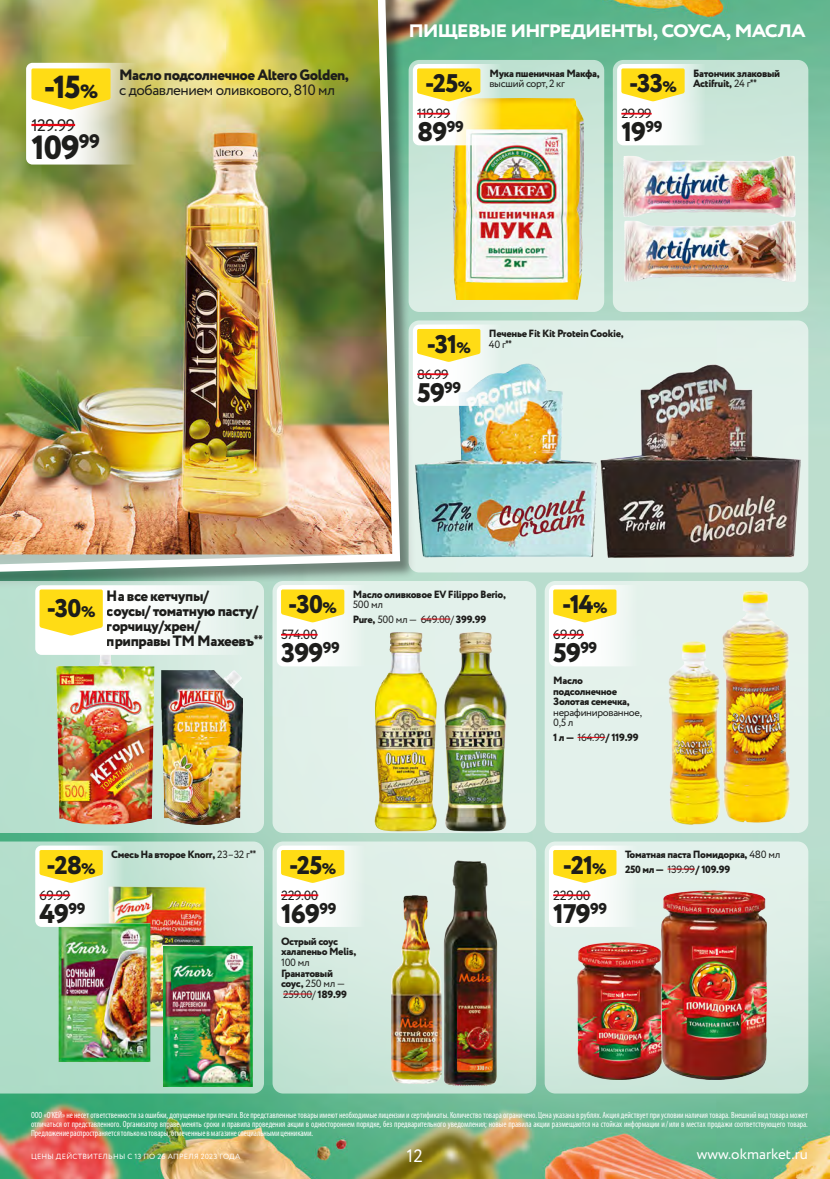
<style>
.page{position:relative;width:830px;height:1179px;background:#fff}
.page>*{position:absolute;margin:0;border:0;box-sizing:border-box;transform-origin:0 0}
.t1{font:800 33.6px "Circe";color:#1d1d1b}
.t2{font:800 31.8px "Circe";color:#1d1d1b}
.t3{font:800 26.85px "Circe";letter-spacing:-.03em;color:#1d1d1b}
.t4{font:800 25.5px "Circe";letter-spacing:-.035em;color:#1d1d1b}
.t5{font:700 24px "Circe";letter-spacing:-.055em;color:#fff}
.t6{font:18px "Circe";color:#fff}
.t7{font:16.65px "Circe";color:#1d1d1b}
.t8{font:800 15px/15px "Circe";letter-spacing:-.03em;color:#1d1d1b}
.t9{font:15px "Circe";letter-spacing:-.03em;color:#1d1d1b}
.t10{font:15px "Circe";color:#fff}
.t11{font:13.35px "Circe";letter-spacing:-.03em;color:#1d1d1b}
.t12{font:800 10.5px/10.5px "Circe";letter-spacing:-.03em;color:#1d1d1b}
.t13{font:10.5px/14.4px "Circe";letter-spacing:-.03em;color:#1d1d1b}
.t14{font:condensed 9px/9px "Myriad Pro";letter-spacing:-.005em;color:#fff;text-align:justify;scale:.95 1}
.t15{font:7.5px "Circe";letter-spacing:.03em;color:#fff}
.s1{font-size:19.2px}
.s2{font-size:15.3px}
.s3{font-weight:400}
.s4{font-family:"PT Sans";font-weight:700;font-stretch:condensed}
.s5{font-weight:800}
</style>
<div class="page">
<img style="left:0;top:0;width:830px;height:1179px">
<div style="left:0;top:0;width:417px;height:589px;background:#1d1d1b;opacity:.48"></div>
<img style="left:0;top:0;width:404px;height:576px">
<div style="left:613px;top:60px;width:195px;height:252px;background:linear-gradient(to bottom,#c4e3d5,#e1f0e9);border-radius:11px"></div>
<img style="left:619px;top:153px;width:181px;height:7px">
<img style="left:619px;top:160px;width:183px;height:142px">
<svg style="left:617px;top:64px;width:98px;height:81px"></svg>
<hr style="left:621px;top:113px;width:31px;height:2px;background:#e30613">
<svg style="left:621px;top:68px;width:64px;height:33px;background:#fde034"></svg>
<div style="left:409px;top:320px;width:399px;height:252px;background:#e2f0e9;border-radius:11px"></div>
<img style="left:409px;top:363px;width:192px;height:198px">
<img style="left:601px;top:364px;width:200px;height:194px">
<svg style="left:413px;top:324px;width:98px;height:82px"></svg>
<hr style="left:417px;top:373px;width:31px;height:2px;background:#e30613">
<svg style="left:417px;top:329px;width:63px;height:33px;background:#fee032"></svg>
<div style="left:409px;top:60px;width:195px;height:252px;background:linear-gradient(to bottom,#bedfd0,#dcede5);border-radius:11px"></div>
<img style="left:454px;top:98px;width:129px;height:201px">
<svg style="left:413px;top:64px;width:98px;height:81px"></svg>
<hr style="left:417px;top:113px;width:33px;height:2px;background:#e30613">
<svg style="left:417px;top:68px;width:63px;height:33px;background:#fedf31"></svg>
<svg style="left:0;top:841px;width:264px;height:252px;background:#bce0d0"></svg>
<img style="left:133px;top:886px;width:73px;height:60px">
<img style="left:46px;top:916px;width:138px;height:150px">
<img style="left:163px;top:946px;width:90px;height:140px">
<img style="left:35px;top:845px;width:98px;height:82px;border-radius:6px">
<hr style="left:40px;top:894px;width:30px;height:2px;background:#e30613">
<svg style="left:40px;top:850px;width:63px;height:33px;background:#fddf32"></svg>
<svg style="left:0;top:581px;width:264px;height:252px;background:#c4e4d6"></svg>
<img style="left:56px;top:655px;width:98px;height:169px">
<img style="left:161px;top:670px;width:81px;height:155px">
<div style="left:35px;top:585px;width:234px;height:70px;background:linear-gradient(to right,#fff,#deeee7);border-radius:6px"></div>
<svg style="left:36px;top:586px;width:70px;height:53px"></svg>
<svg style="left:26px;top:63px;width:122px;height:101px"></svg>
<hr style="left:31px;top:124px;width:44px;height:2px;background:#e30613">
<svg style="left:31px;top:68px;width:80px;height:42px;background:#fddf35"></svg>
<div style="left:273px;top:581px;width:263px;height:252px;background:#e2f1ea;border-radius:11px"></div>
<img style="left:375px;top:632px;width:62px;height:199px">
<img style="left:444px;top:632px;width:63px;height:199px">
<div style="left:277px;top:585px;width:98px;height:81px;background:linear-gradient(to right,#fff9fc,#e6f5ef);border-radius:6px"></div>
<hr style="left:281px;top:634px;width:37px;height:1px;background:#e30613">
<svg style="left:281px;top:589px;width:63px;height:33px;background:#fee032"></svg>
<hr style="left:421px;top:618px;width:30px;height:1px;background:#e30613">
<div style="left:545px;top:581px;width:263px;height:252px;background:#e3f1eb;border-radius:11px"></div>
<img style="left:726px;top:591px;width:59px;height:41px">
<img style="left:599px;top:632px;width:202px;height:201px">
<div style="left:549px;top:585px;width:98px;height:81px;background:linear-gradient(to right,#fffafd,#e8f5f0);border-radius:6px"></div>
<hr style="left:553px;top:634px;width:31px;height:1px;background:#e30613">
<svg style="left:553px;top:589px;width:63px;height:33px;background:#fee032"></svg>
<svg style="left:577px;top:737px;width:28px;height:1px"></svg>
<div style="left:545px;top:841px;width:263px;height:252px;background:linear-gradient(to bottom,#e7f3ee,#cce5d9);border-radius:11px"></div>
<img style="left:578px;top:942px;width:83px;height:137px">
<img style="left:661px;top:890px;width:105px;height:189px">
<div style="left:549px;top:845px;width:98px;height:82px;background:linear-gradient(to right,#fff,#e5f2ed);border-radius:6px"></div>
<hr style="left:553px;top:894px;width:37px;height:2px;background:#e30613">
<svg style="left:553px;top:850px;width:63px;height:33px;background:#fee032"></svg>
<svg style="left:667px;top:868px;width:28px;height:1px"></svg>
<div style="left:273px;top:841px;width:263px;height:252px;background:linear-gradient(to bottom,#e6f2ed,#c5e3d5);border-radius:11px"></div>
<img style="left:442px;top:857px;width:58px;height:230px">
<img style="left:391px;top:895px;width:51px;height:189px">
<div style="left:277px;top:845px;width:98px;height:82px;background:linear-gradient(to right,#fff,#e2f0ea);border-radius:6px"></div>
<hr style="left:281px;top:894px;width:37px;height:2px;background:#e30613">
<svg style="left:281px;top:850px;width:63px;height:33px;background:#fee032"></svg>
<svg style="left:283px;top:993px;width:29px;height:1px"></svg>
<h2 class="t2" style="left:44px;top:66px;width:56px">-15<span class="s1">%</span></h2>
<h3 class="t8" style="left:119px;top:68px;width:232px">Масло подсолнечное Altero Golden,</h3>
<h3 class="t9" style="left:119px;top:80px;width:218px">с добавлением оливкового, 810 мл</h3>
<h3 class="t7" style="left:31px;top:114px;width:45px">129.99</h3>
<h1 class="t1" style="left:31px;top:125px;width:70px">109<sup>99</sup></h1>
<h3 class="t5" style="left:409px;top:13px;width:399px">пищевые ингредиенты, соуса, масла</h3>
<h3 class="t4" style="left:425px;top:66px;width:49px">-25<span class="s2">%</span></h3>
<p class="t12" style="left:489px;top:68px;width:112px">Мука пшеничная Макфа,</p>
<p class="t13" style="left:489px;top:77px;width:77px">высший сорт, 2 кг</p>
<h3 class="t4" style="left:629px;top:66px;width:49px">-33<span class="s2">%</span></h3>
<p class="t12" style="left:693px;top:68px;width:89px">Батончик злаковый<br>Actifruit, <span class="s3">24 г</span><span class="s4">**</span></p>
<h3 class="t11" style="left:417px;top:105px;width:34px">119.99</h3>
<h3 class="t11" style="left:621px;top:105px;width:32px">29.99</h3>
<h3 class="t3" style="left:417px;top:114px;width:48px">89<sup>99</sup></h3>
<h3 class="t3" style="left:621px;top:114px;width:43px">19<sup>99</sup></h3>
<h3 class="t4" style="left:427px;top:327px;width:46px">-31<span class="s2">%</span></h3>
<p class="t12" style="left:489px;top:329px;width:136px">Печенье Fit Kit Protein Cookie,<br><span class="s3">40 г</span><span class="s4">**</span></p>
<h3 class="t11" style="left:417px;top:365px;width:33px">86.99</h3>
<h3 class="t3" style="left:417px;top:374px;width:46px">59<sup>99</sup></h3>
<h3 class="t4" style="left:47px;top:591px;width:50px">-30<span class="s2">%</span></h3>
<h3 class="t8" style="left:107px;top:589px;width:158px">На все кетчупы/<br>соусы/ томатную пасту/ горчицу/хрен/ приправы ТМ Махеевъ<span class="s4">**</span></h3>
<h3 class="t4" style="left:288px;top:587px;width:50px">-30<span class="s2">%</span></h3>
<h3 class="t11" style="left:281px;top:626px;width:38px">574.00</h3>
<h3 class="t3" style="left:281px;top:635px;width:60px">399<sup>99</sup></h3>
<p class="t12" style="left:353px;top:589px;width:155px">Масло оливковое EV Filippo Berio,</p>
<p class="t13" style="left:353px;top:597px;width:135px">500 мл<br><span class="s5">Pure,</span> 500 мл — 649.00/ <span class="s5">399.99</span></p>
<h3 class="t4" style="left:562px;top:587px;width:47px">-14<span class="s2">%</span></h3>
<h3 class="t11" style="left:553px;top:626px;width:32px">69.99</h3>
<h3 class="t3" style="left:553px;top:635px;width:46px">59<sup>99</sup></h3>
<p class="t12" style="left:553px;top:676px;width:78px">Масло подсолнечное<br>Золотая семечка,</p>
<p class="t13" style="left:553px;top:707px;width:90px;line-height:10.5px">нерафинированное,<br>0,5 л</p>
<p class="t12" style="left:553px;top:732px;width:87px">1 л — <span class="s3">164.99</span>/ 119.99</p>
<h3 class="t4" style="left:47px;top:847px;width:51px">-28<span class="s2">%</span></h3>
<p class="t12" style="left:111px;top:850px;width:146px">Смесь На второе Knorr, <span class="s3">23–32 г</span><span class="s4">**</span></p>
<h3 class="t4" style="left:289px;top:847px;width:49px">-25<span class="s2">%</span></h3>
<h3 class="t4" style="left:563px;top:847px;width:45px">-21<span class="s2">%</span></h3>
<p class="t12" style="left:625px;top:848px;width:157px;line-height:14.4px">Томатная паста Помидорка, <span class="s3">480 мл<br></span>250 мл — <span class="s3">139.99</span>/ 109.99</p>
<h3 class="t11" style="left:40px;top:886px;width:32px">69.99</h3>
<h3 class="t11" style="left:281px;top:886px;width:39px">229.00</h3>
<h3 class="t11" style="left:553px;top:886px;width:39px">229.00</h3>
<h3 class="t3" style="left:40px;top:895px;width:48px">49<sup>99</sup></h3>
<h3 class="t3" style="left:281px;top:895px;width:57px">169<sup>99</sup></h3>
<h3 class="t3" style="left:553px;top:895px;width:56px">179<sup>99</sup></h3>
<p class="t12" style="left:281px;top:936px;width:77px">Острый соус халапеньо Melis,</p>
<p class="t13" style="left:281px;top:955px;width:30px">100 мл</p>
<p class="t12" style="left:281px;top:968px;width:67px">Гранатовый соус, <span class="s3">250 мл —<br>259.00/</span> 189.99</p>
<p class="t14" style="left:31px;top:1110px;width:819px">ООО «О'КЕЙ» не несет ответственности за ошибки, допущенные при печати. Все представленные товары имеют необходимые лицензии и сертификаты. Количество товара ограничено. Цена указана в рублях. Акция действует при условии наличия товара. Внешний вид товара может отличаться от представленного. Организатор вправе менять сроки и правила проведения акции в одностороннем порядке, без предварительного уведомления; новые правила акции размещаются на стойках информации и/или в местах продажи соответствующего товара.<br>Предложение распространяется только на товары, отмеченные в магазине специальными ценниками.</p>
<p class="t15" style="left:31px;top:1151px;width:211px">ЦЕНЫ ДЕЙСТВИТЕЛЬНЫ с 13 по 26 апреля 2023 ГОДА</p>
<h3 class="t6" style="left:407px;top:1143px;width:18px">12</h3>
<h3 class="t10" style="left:697px;top:1144px;width:113px">www.okmarket.ru</h3>
</div>
